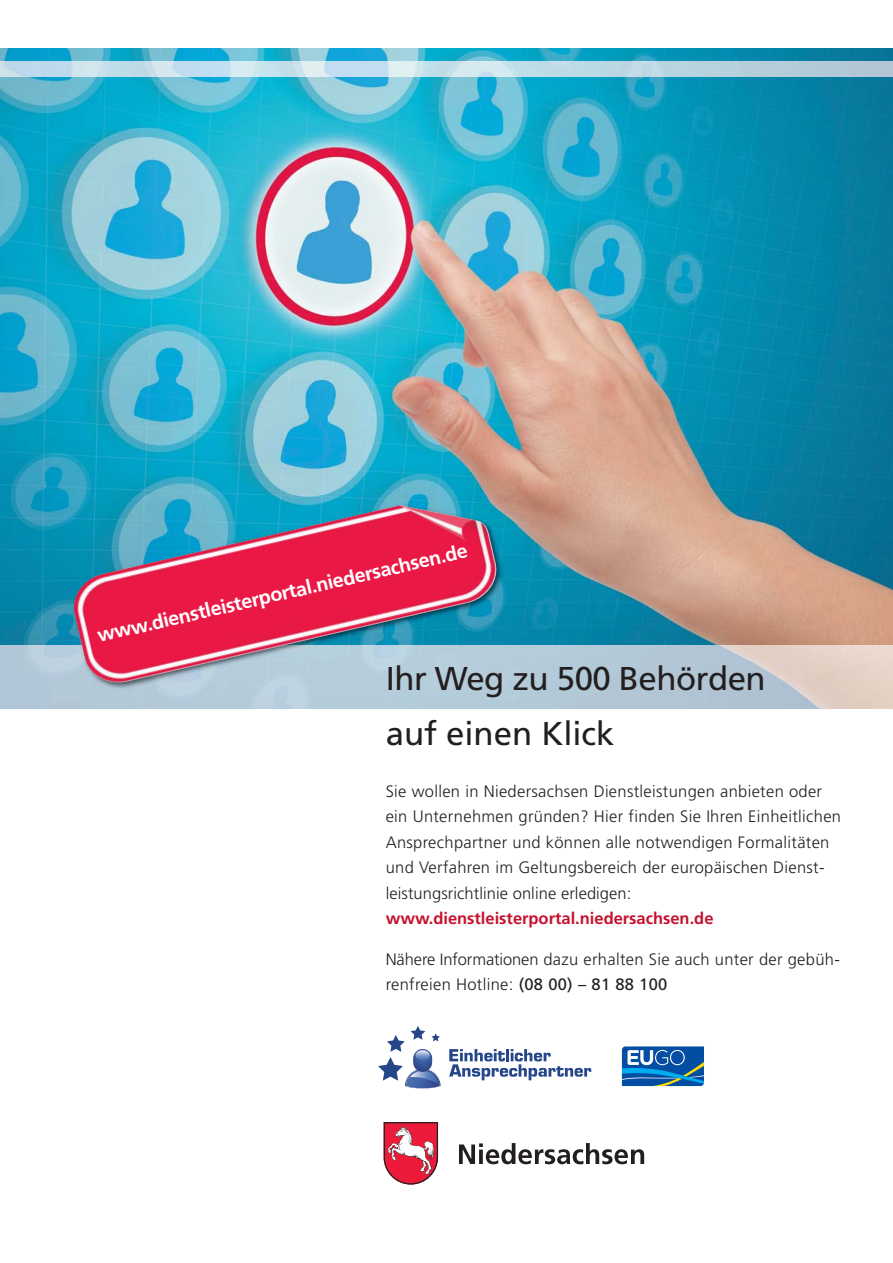
<style>
.page{position:relative;width:893px;height:1263px;background:#fff}
.page>*{position:absolute;margin:0;border:0;box-sizing:border-box;transform-origin:0 0}
.t1{font:33px/55.3px "Frutiger";letter-spacing:-.015em;color:#231f20}
.t2{font:700 19.65px "Frutiger";color:#fff}
.t3{font:300 16.5px/25.5px "Frutiger";letter-spacing:.02em;color:#231f20}
.t4{font:700 16.5px "Frutiger";color:#c4122f}
.s1{font-weight:400}
</style>
<div class="page">
<img style="left:0;top:49px;width:893px;height:597px">
<img style="left:0;top:62px;width:893px;height:15px">
<img style="left:517px;top:646px;width:376px;height:62px">
<img style="left:52px;top:495px;width:465px;height:214px">
<img style="left:473px;top:521px;width:23px;height:80px">
<svg style="left:459px;top:1143px;width:185px;height:21px"></svg>
<svg style="left:384px;top:1122px;width:54px;height:62px"></svg>
<svg style="left:449px;top:1049px;width:142px;height:31px"></svg>
<svg style="left:378px;top:1026px;width:63px;height:62px"></svg>
<svg style="left:415px;top:1050px;width:15px;height:10px"></svg>
<svg style="left:622px;top:1046px;width:82px;height:40px;background:#2a72af"></svg>
<p class="t2" style="left:96px;top:628px;width:381px;rotate:-13deg">www.dienstleisterportal.niedersachsen.de</p>
<h1 class="t1" style="left:386px;top:653px;width:381px">Ihr Weg zu 500 Behörden auf einen Klick</h1>
<p class="t3" style="left:386px;top:780px;width:457px">Sie wollen in Niedersachsen Dienstleistungen anbieten oder ein Unternehmen gründen? Hier finden Sie Ihren Einheitlichen Ansprechpartner und können alle notwendigen Formalitäten und Verfahren im Geltungsbereich der europäischen Dienst&shy;leistungsrichtlinie online erledigen:</p>
<p class="t4" style="left:386px;top:912px;width:329px">www.dienstleisterportal.niedersachsen.de</p>
<p class="t3" style="left:386px;top:948px;width:456px">Nähere Informationen dazu erhalten Sie auch unter der gebüh&shy;renfreien Hotline: <span class="s1">(08 00) – 81 88 100</span></p>
</div>
